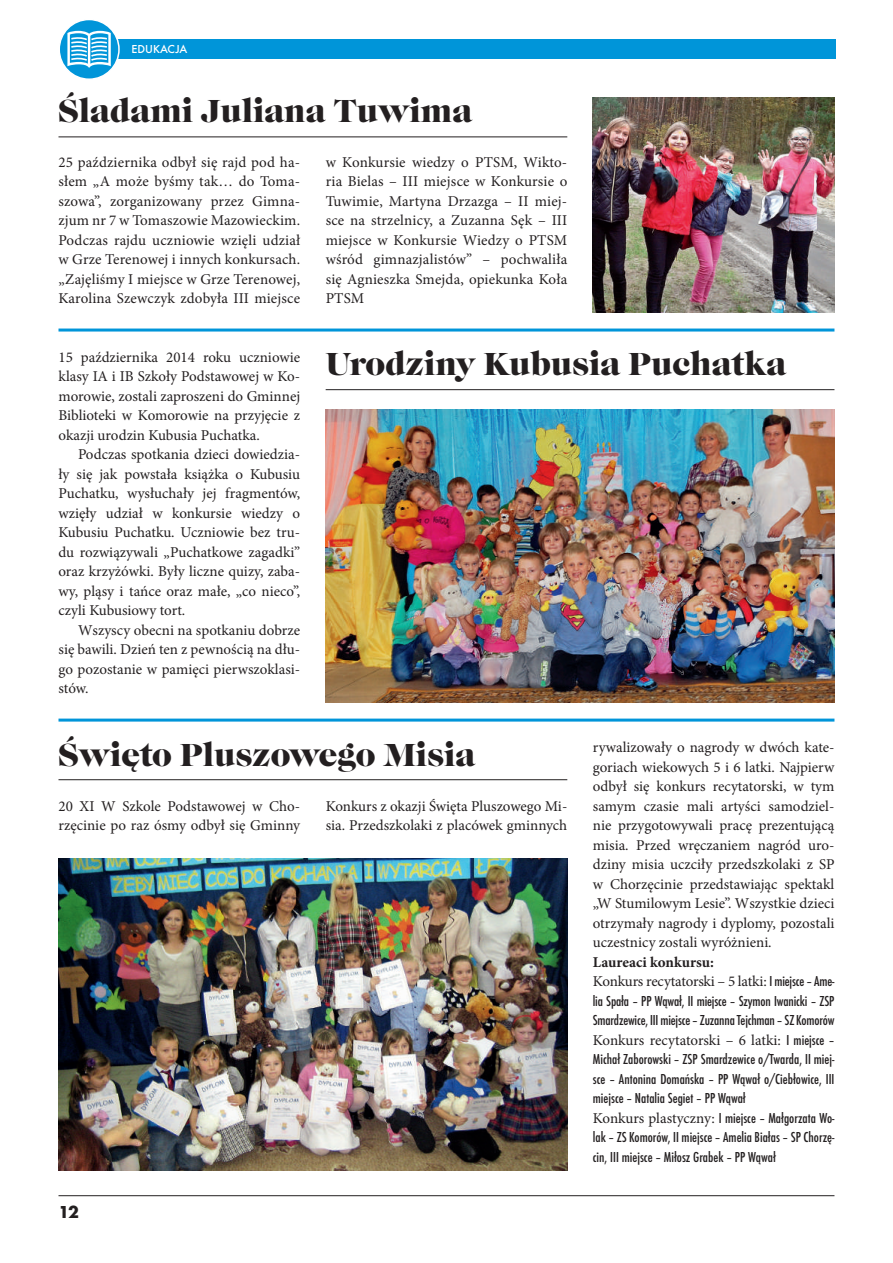
<style>
.page{position:relative;width:893px;height:1263px;background:#fff}
.page>*{position:absolute;margin:0;border:0;box-sizing:border-box;transform-origin:0 0}
.t1{font:33px "Caslon Gra DCE";color:#231f20}
.t2{font:700 18px "Futura TCE";color:#231f20}
.t3{font:15px/19.5px "Minion Pro";color:#231f20;text-align:justify}
.t4{font:500 condensed 15px/19.5px "Futura TCE";color:#231f20}
.t5{font:500 12px "Futura TCE";color:#fff}
.s1{font-weight:700}
.s2{font-family:"Futura TCE";font-weight:500;font-stretch:condensed}
.s3{font-family:"Minion Pro";font-weight:400;font-stretch:normal}
</style>
<div class="page">
<hr style="left:58px;top:1195px;width:776px;height:1px;background:#231f20">
<img style="left:326px;top:410px;width:508px;height:292px">
<img style="left:593px;top:98px;width:241px;height:214px">
<img style="left:59px;top:858px;width:509px;height:312px">
<div style="left:117px;top:39px;width:718px;height:19px;background:#0095d9"></div>
<svg style="left:59px;top:19px;width:60px;height:60px"></svg>
<div style="left:58px;top:19px;width:62px;height:61px;border:2px solid #fff;border-radius:50%"></div>
<svg style="left:67px;top:31px;width:44px;height:37px"></svg>
<svg style="left:58px;top:328px;width:776px;height:4px;background:#3fafe2"></svg>
<svg style="left:58px;top:718px;width:776px;height:4px;background:#3fafe2"></svg>
<hr style="left:58px;top:136px;width:509px;height:1px;background:#231f20">
<hr style="left:326px;top:389px;width:508px;height:1px;background:#231f20">
<hr style="left:58px;top:779px;width:509px;height:1px;background:#231f20">
<p class="t5" style="left:132px;top:44px;width:57px">EDUKACJA</p>
<h1 class="t1" style="left:58px;top:97px;width:415px">Śladami Juliana Tuwima</h1>
<p class="t3" style="left:58px;top:154px;width:243px">25 października odbył się rajd pod ha&shy;słem „A może byśmy tak… do Toma&shy;szowa”, zorganizowany przez Gimna&shy;zjum nr 7 w Tomaszowie Mazowieckim.<br>Podczas rajdu uczniowie wzięli udział w Grze Terenowej i innych konkursach. „Zajęliśmy I miejsce w Grze Terenowej, Karolina Szewczyk zdobyła III miejsce</p>
<p class="t3" style="left:58px;top:349px;width:243px">15 października 2014 roku uczniowie klasy IA i IB Szkoły Podstawowej w Ko&shy;morowie, zostali zaproszeni do Gminnej Biblioteki w Komorowie na przyjęcie z okazji urodzin Kubusia Puchatka.</p>
<p class="t3" style="left:58px;top:446px;width:243px;text-indent:20px">Podczas spotkania dzieci dowiedzia&shy;ły się jak powstała książka o Kubusiu Puchatku, wysłuchały jej fragmentów, wzięły udział w konkursie wiedzy o Kubusiu Puchatku. Uczniowie bez tru&shy;du rozwiązywali „Puchatkowe zagadki” oraz krzyżówki. Były liczne quizy, zaba&shy;wy, pląsy i tańce oraz małe, „co nieco”, czyli Kubusiowy tort.</p>
<p class="t3" style="left:58px;top:622px;width:243px;text-indent:20px">Wszyscy obecni na spotkaniu dobrze się bawili. Dzień ten z pewnością na dłu&shy;go pozostanie w pamięci pierwszoklasi&shy;stów.</p>
<p class="t3" style="left:326px;top:154px;width:243px">w Konkursie wiedzy o PTSM, Wikto&shy;ria Bielas – III miejsce w Konkursie o Tuwimie, Martyna Drzazga – II miej&shy;sce na strzelnicy, a Zuzanna Sęk – III miejsce w Konkursie Wiedzy o PTSM wśród gimnazjalistów” – pochwaliła się Agnieszka Smejda, opiekunka Koła PTSM</p>
<h1 class="t1" style="left:326px;top:351px;width:462px">Urodziny Kubusia Puchatka</h1>
<h1 class="t1" style="left:58px;top:741px;width:418px">Święto Pluszowego Misia</h1>
<p class="t3" style="left:326px;top:797px;width:243px">Konkurs z okazji Święta Pluszowego Mi&shy;sia. Przedszkolaki z placówek gminnych</p>
<p class="t3" style="left:58px;top:797px;width:243px">20 XI W Szkole Podstawowej w Cho&shy;rzęcinie po raz ósmy odbył się Gminny</p>
<p class="t2" style="left:58px;top:1204px;width:22px">12</p>
<p class="t3" style="left:593px;top:739px;width:243px">rywalizowały o nagrody w dwóch kate&shy;goriach wiekowych 5 i 6 latki. Najpierw odbył się konkurs recytatorski, w tym samym czasie mali artyści samodziel&shy;nie przygotowywali pracę prezentującą misia. Przed wręczaniem nagród uro&shy;dziny misia uczciły przedszkolaki z SP w Chorzęcinie przedstawiając spektakl „W Stumilowym Lesie”. Wszystkie dzieci otrzymały nagrody i dyplomy, pozostali uczestnicy zostali wyróżnieni.</p>
<p class="t3" style="left:593px;top:953px;width:243px"><span class="s1">Laureaci konkursu:<br></span>Konkurs recytatorski – 5 latki: <span class="s2">I miejsce – Ame-</span></p>
<p class="t4" style="left:593px;top:991px;width:243px">lia Spała – PP Wąwał, II miejsce – Szymon Iwanicki – ZSP<br>Smardzewice, III miejsce – Zuzanna Tejchman – SZ Komorów</p>
<p class="t3" style="left:593px;top:1031px;width:243px">Konkurs recytatorski – 6 latki: <span class="s2">I miejsce –</span></p>
<p class="t4" style="left:593px;top:1050px;width:243px">Michał Zaborowski – ZSP Smardzewice o/Twarda, II miej&shy;sce – Antonina Domańska – PP Wąwał o/Ciebłowice, III miejsce – Natalia Segiet – PP Wąwał<br><span class="s3">Konkurs plastyczny:</span> I miejsce – Małgorzata Wo&shy;lak – ZS Komorów, II miejsce – Amelia Białas – SP Chorzę&shy;cin, III miejsce – Miłosz Grabek – PP Wąwał</p>
</div>
